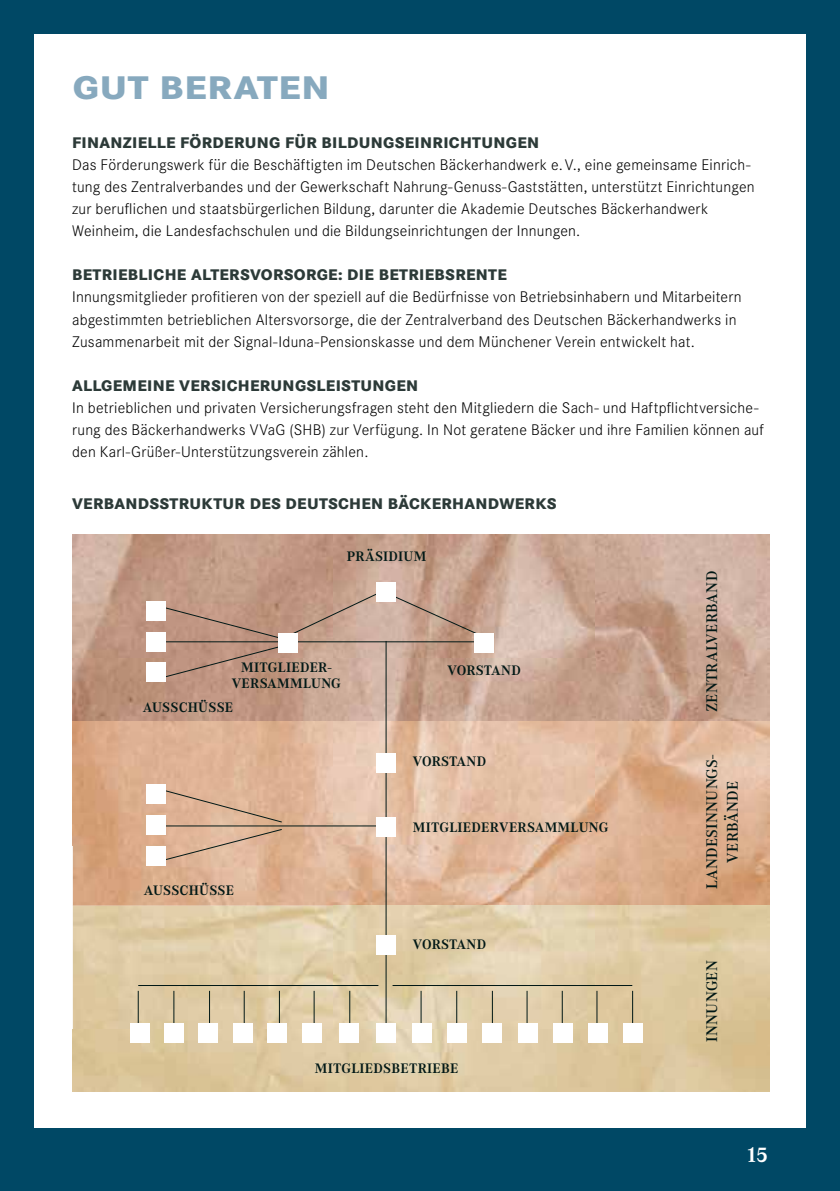
<style>
.page{position:relative;width:840px;height:1191px;background:#fff}
.page>*{position:absolute;margin:0;border:0;box-sizing:border-box;transform-origin:0 0}
.t1{font:800 34px "Corporate S";letter-spacing:.02em;color:#87a9be;scale:1.1 1}
.t2{font:700 22px "Corporate A";color:#fff}
.t3{font:300 16px/22px "Corporate S";letter-spacing:.015em;color:#000}
.t4{font:800 16px "Corporate S";letter-spacing:.02em;color:#2c3a38}
.t5{font:600 16px/20.6px "Corporate A";letter-spacing:.02em;color:#011816;text-align:center}
.t6{font:700 14.2px/15.8px "Corporate A";letter-spacing:.02em;color:#011816;text-align:center}
</style>
<div class="page">
<div style="left:0;top:0;width:839px;height:1191px;background:#004865"></div>
<div style="left:34px;top:34px;width:771px;height:1093px;background:#fff"></div>
<img style="left:73px;top:535px;width:695px;height:556px">
<hr style="left:385px;top:946px;width:1px;height:84px;background:#011816">
<hr style="left:420px;top:990px;width:1px;height:40px;background:#011816">
<hr style="left:138px;top:990px;width:1px;height:40px;background:#011816">
<hr style="left:456px;top:990px;width:1px;height:40px;background:#011816">
<hr style="left:173px;top:990px;width:1px;height:40px;background:#011816">
<hr style="left:491px;top:990px;width:1px;height:40px;background:#011816">
<hr style="left:209px;top:990px;width:1px;height:40px;background:#011816">
<hr style="left:526px;top:990px;width:1px;height:40px;background:#011816">
<hr style="left:243px;top:990px;width:1px;height:40px;background:#011816">
<hr style="left:561px;top:990px;width:1px;height:40px;background:#011816">
<hr style="left:279px;top:990px;width:1px;height:40px;background:#011816">
<hr style="left:596px;top:990px;width:1px;height:40px;background:#011816">
<hr style="left:313px;top:990px;width:1px;height:40px;background:#011816">
<hr style="left:631px;top:990px;width:1px;height:40px;background:#011816">
<hr style="left:349px;top:990px;width:1px;height:40px;background:#011816">
<hr style="left:161px;top:641px;width:315px;height:1px;background:#011816">
<hr style="left:138px;top:985px;width:240px;height:1px;background:#011816">
<hr style="left:392px;top:985px;width:240px;height:1px;background:#011816">
<svg style="left:291px;top:592px;width:87px;height:43px"></svg>
<svg style="left:390px;top:594px;width:87px;height:41px"></svg>
<svg style="left:161px;top:606px;width:119px;height:33px"></svg>
<svg style="left:161px;top:645px;width:119px;height:33px"></svg>
<hr style="left:161px;top:825px;width:217px;height:1px;background:#011816">
<svg style="left:161px;top:789px;width:122px;height:72px"></svg>
<hr style="left:385px;top:641px;width:1px;height:301px;background:#011816">
<div style="left:474px;top:633px;width:19px;height:19px;background:#fff"></div>
<div style="left:376px;top:582px;width:19px;height:19px;background:#fff"></div>
<div style="left:278px;top:633px;width:19px;height:19px;background:#fff"></div>
<div style="left:376px;top:753px;width:19px;height:19px;background:#fff"></div>
<div style="left:376px;top:936px;width:19px;height:19px;background:#fff"></div>
<div style="left:376px;top:817px;width:19px;height:19px;background:#fff"></div>
<div style="left:146px;top:632px;width:19px;height:19px;background:#fff"></div>
<div style="left:146px;top:602px;width:19px;height:19px;background:#fff"></div>
<div style="left:146px;top:663px;width:19px;height:19px;background:#fff"></div>
<div style="left:146px;top:815px;width:19px;height:19px;background:#fff"></div>
<div style="left:146px;top:784px;width:19px;height:19px;background:#fff"></div>
<div style="left:146px;top:846px;width:19px;height:19px;background:#fff"></div>
<div style="left:339px;top:1023px;width:19px;height:20px;background:#fff"></div>
<div style="left:302px;top:1023px;width:19px;height:20px;background:#fff"></div>
<div style="left:267px;top:1023px;width:19px;height:20px;background:#fff"></div>
<div style="left:233px;top:1023px;width:19px;height:20px;background:#fff"></div>
<div style="left:199px;top:1023px;width:19px;height:20px;background:#fff"></div>
<div style="left:164px;top:1023px;width:19px;height:20px;background:#fff"></div>
<div style="left:130px;top:1023px;width:19px;height:20px;background:#fff"></div>
<div style="left:623px;top:1023px;width:19px;height:20px;background:#fff"></div>
<div style="left:588px;top:1023px;width:19px;height:20px;background:#fff"></div>
<div style="left:553px;top:1023px;width:19px;height:20px;background:#fff"></div>
<div style="left:517px;top:1023px;width:20px;height:20px;background:#fff"></div>
<div style="left:482px;top:1023px;width:19px;height:20px;background:#fff"></div>
<div style="left:447px;top:1023px;width:19px;height:20px;background:#fff"></div>
<div style="left:412px;top:1023px;width:19px;height:20px;background:#fff"></div>
<div style="left:376px;top:1023px;width:19px;height:20px;background:#fff"></div>
<h1 class="t1" style="left:73px;top:67px;width:235px">GUT BERATEN</h1>
<p class="t4" style="left:72px;top:133px;width:468px">FINANZIELLE FÖRDERUNG FÜR BILDUNGSEINRICHTUNGEN</p>
<p class="t3" style="left:72px;top:154px;width:683px">Das Förderungswerk für die Beschäftigten im Deutschen Bäckerhandwerk e.V., eine gemeinsame Einrich&shy;tung des Zentralverbandes und der Gewerkschaft Nahrung-Genuss-Gaststätten, unterstützt Einrichtungen zur beruflichen und staatsbürgerlichen Bildung, darunter die Akademie Deutsches Bäckerhandwerk Weinheim, die Landesfachschulen und die Bildungseinrichtungen der Innungen.</p>
<p class="t4" style="left:72px;top:265px;width:436px">BETRIEBLICHE ALTERSVORSORGE: DIE BETRIEBSRENTE</p>
<p class="t3" style="left:72px;top:286px;width:671px">Innungsmitglieder profitieren von der speziell auf die Bedürfnisse von Betriebsinhabern und Mitarbeitern abgestimmten betrieblichen Altersvorsorge, die der Zentralverband des Deutschen Bäckerhandwerks in<br>Zusammenarbeit mit der Signal-Iduna-Pensionskasse und dem Münchener Verein entwickelt hat.</p>
<p class="t4" style="left:72px;top:375px;width:347px">ALLGEMEINE VERSICHERUNGSLEISTUNGEN</p>
<p class="t3" style="left:72px;top:396px;width:693px">In betrieblichen und privaten Versicherungsfragen steht den Mitgliedern die Sach- und Haftpflichtversiche&shy;rung des Bäckerhandwerks VVaG (SHB) zur Verfügung. In Not geratene Bäcker und ihre Familien können auf den Karl-Grüßer-Unterstützungsverein zählen.</p>
<p class="t4" style="left:72px;top:493px;width:485px">VERBANDSSTRUKTUR DES DEUTSCHEN BÄCKERHANDWERKS</p>
<p class="t6" style="left:346px;top:549px;width:81px">PRÄSIDIUM</p>
<p class="t6" style="left:232px;top:659px;width:110px">MITGLIEDER-<br>VERSAMMLUNG</p>
<p class="t6" style="left:143px;top:699px;width:92px">AUSSCHÜSSE</p>
<p class="t6" style="left:447px;top:662px;width:75px">VORSTAND</p>
<p class="t6" style="left:412px;top:753px;width:75px">VORSTAND</p>
<p class="t6" style="left:144px;top:882px;width:92px">AUSSCHÜSSE</p>
<p class="t6" style="left:412px;top:819px;width:197px">MITGLIEDERVERSAMMLUNG</p>
<p class="t6" style="left:412px;top:936px;width:75px">VORSTAND</p>
<p class="t6" style="left:315px;top:1060px;width:145px">MITGLIEDSBETRIEBE</p>
<p class="t5" style="left:701px;top:712px;width:142px;rotate:-90deg">ZENTRALVERBAND</p>
<p class="t5" style="left:701px;top:889px;width:136px;rotate:-90deg">LANDESINNUNGS-<br>VERBÄNDE</p>
<p class="t5" style="left:701px;top:1041px;width:83px;rotate:-90deg">INNUNGEN</p>
<h2 class="t2" style="left:745px;top:1142px;width:23px">15</h2>
</div>
